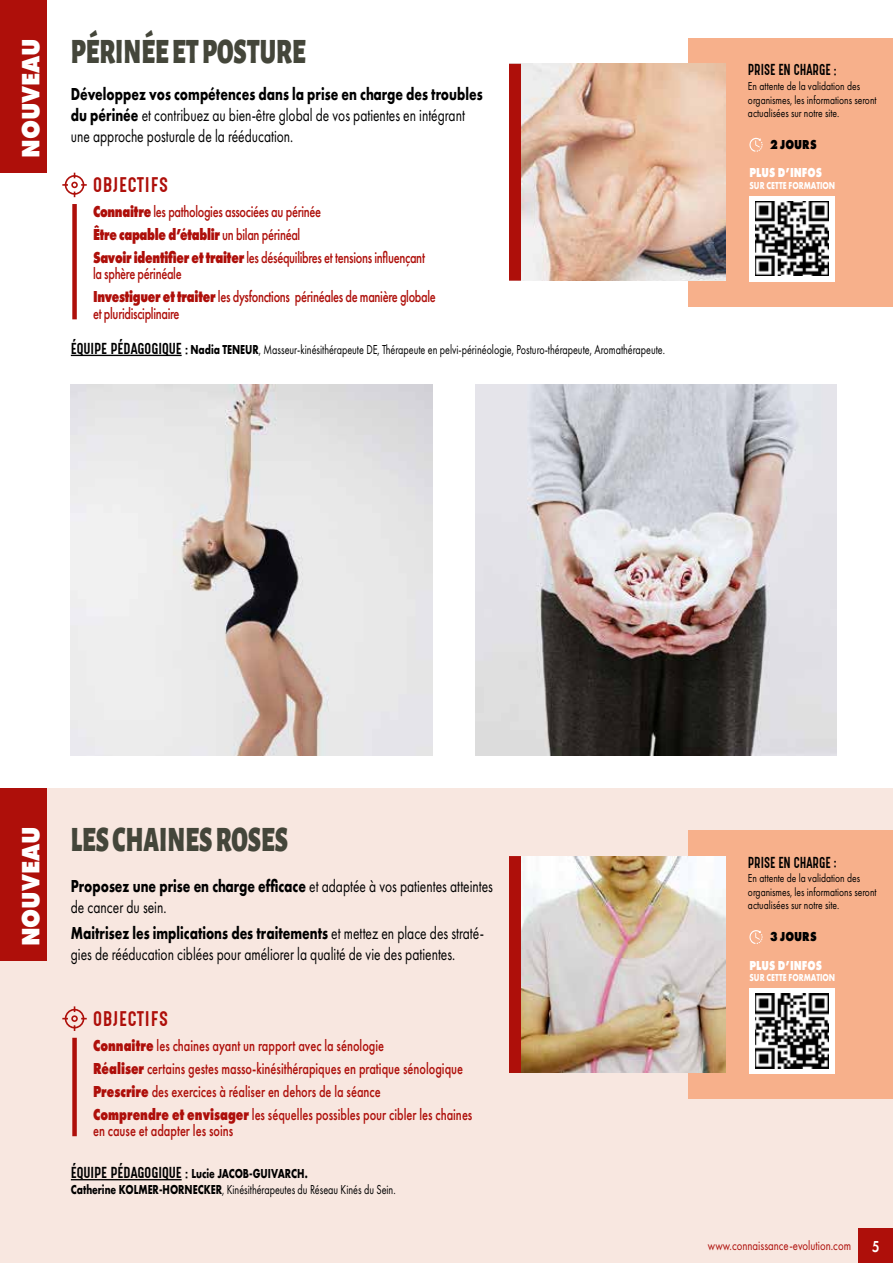
<style>
.page{position:relative;width:893px;height:1263px;background:#fff}
.page>*{position:absolute;margin:0;border:0;box-sizing:border-box;transform-origin:0 0}
.t1{font:900 36px "Alegreya Sans";color:#44463a;scale:.7 1}
.t2{font:800 26.1px "Futura PT";color:#fff;scale:.9 1}
.t3{font:18px/21px "Futura PT";color:#000;scale:.75 1}
.t4{font:18px "Gotcha Gothic";letter-spacing:.05em;color:#ae0f0a}
.t5{font:500 16.5px/23px "Futura PT";color:#ae0f0a;scale:.75 1}
.t6{font:500 16.5px/23px "Futura PT";letter-spacing:-.025em;color:#ae0f0a;scale:.75 1}
.t7{font:600 16.5px "Futura PT";color:#fff;scale:.8 1}
.t8{font:13.5px "Futura PT";color:#000;scale:.75 1}
.t9{font:700 13.5px/15.8px "Futura PT";color:#000;scale:.75 1}
.t10{font:13.5px "Futura PT";color:#ae0f0a;scale:.8 1}
.t11{font:13.5px "Gotcha Gothic";color:#000;scale:.9 1}
.t12{font:800 13.5px "Futura PT";color:#fff;scale:.75 1}
.t13{font:800 13.5px "Futura PT";color:#000;scale:.8 1}
.t14{font:12px/13.5px "Futura PT";color:#000;scale:.8 1}
.t15{font:700 10.5px "Futura PT";color:#fff;scale:.75 1}
.s1{font-weight:700}
.s2{font-weight:800}
.s3{font-family:"Gotcha Gothic"}
.s4{font-family:"Gotcha Gothic";font-weight:400}
.s5{font-weight:400}
</style>
<div class="page">
<div style="left:0;top:789px;width:893px;height:474px;background:#f8e7e0"></div>
<div style="left:0;top:0;width:47px;height:173px;background:#ae0f0a"></div>
<div style="left:0;top:789px;width:47px;height:172px;background:#ae0f0a"></div>
<svg style="left:62px;top:173px;width:25px;height:24px"></svg>
<svg style="left:62px;top:1006px;width:25px;height:25px"></svg>
<div style="left:72px;top:204px;width:5px;height:115px;background:#ae0f0a"></div>
<div style="left:72px;top:1038px;width:5px;height:98px;background:#ae0f0a"></div>
<hr style="left:71px;top:1179px;width:111px;height:1px;background:#000">
<img style="left:71px;top:385px;width:361px;height:371px">
<div style="left:859px;top:1229px;width:34px;height:34px;background:#ae0f0a"></div>
<div style="left:688px;top:38px;width:205px;height:269px;background:#f7b08b"></div>
<div style="left:749px;top:196px;width:85px;height:85px;background:#fff"></div>
<img style="left:755px;top:201px;width:74px;height:75px">
<svg style="left:749px;top:137px;width:14px;height:15px"></svg>
<img style="left:521px;top:64px;width:205px;height:217px">
<div style="left:509px;top:64px;width:12px;height:217px;background:#ae0f0a"></div>
<div style="left:688px;top:830px;width:205px;height:269px;background:#f7b08b"></div>
<div style="left:749px;top:988px;width:85px;height:85px;background:#fff"></div>
<img style="left:755px;top:994px;width:74px;height:74px">
<svg style="left:749px;top:930px;width:14px;height:14px"></svg>
<img style="left:521px;top:856px;width:205px;height:217px">
<div style="left:509px;top:856px;width:12px;height:217px;background:#ae0f0a"></div>
<img style="left:475px;top:385px;width:361px;height:371px">
<hr style="left:71px;top:355px;width:111px;height:1px;background:#000">
<h2 class="t2" style="left:14px;top:158px;width:134px;rotate:-90deg">NOUVEAU</h2>
<h1 class="t1" style="left:71px;top:22px;width:337px">PÉRINÉE ET POSTURE</h1>
<p class="t3" style="left:71px;top:84px;width:551px"><span class="s1">Développez vos compétences dans la prise en charge des troubles du périnée</span> et contribuez au bien-être global de vos patientes en intégrant une approche posturale de la rééducation.</p>
<p class="t4" style="left:93px;top:171px;width:77px">OBJECTIFS</p>
<p class="t6" style="left:93px;top:200px;width:444px"><span class="s2">Connaitre</span> les pathologies associées au périnée<br><span class="s2">Être capable d’établir</span> un bilan périnéal<br><span class="s2">Savoir identifier et traiter</span> les déséquilibres et tensions influençant</p>
<p class="t6" style="left:93px;top:262px;width:459px">la sphère périnéale<br><span class="s2">Investiguer et traiter</span> les dysfonctions périnéales de manière globale</p>
<p class="t6" style="left:93px;top:302px;width:117px">et pluridisciplinaire</p>
<p class="t8" style="left:71px;top:342px;width:794px"><span class="s3">ÉQUIPE PÉDAGOGIQUE :</span> <span class="s1">Nadia TENEUR</span>, Masseur-kinésithérapeute DE, Thérapeute en pelvi-périnéologie, Posturo-thérapeute, Aromathérapeute.</p>
<p class="t11" style="left:748px;top:60px;width:100px">PRISE EN CHARGE :</p>
<p class="t14" style="left:748px;top:79px;width:162px">En attente de la validation des organismes, les informations seront actualisées sur notre site.</p>
<p class="t13" style="left:770px;top:136px;width:60px">2 JOURS</p>
<p class="t12" style="left:749px;top:164px;width:98px">PLUS D’INFOS</p>
<p class="t15" style="left:749px;top:178px;width:116px">SUR CETTE FORMATION</p>
<h2 class="t2" style="left:14px;top:946px;width:134px;rotate:-90deg">NOUVEAU</h2>
<h1 class="t1" style="left:71px;top:810px;width:312px">LES CHAINES ROSES</h1>
<p class="t3" style="left:71px;top:876px;width:564px"><span class="s1">Proposez une prise en charge efficace</span> et adaptée à vos patientes atteintes de cancer du sein.</p>
<p class="t3" style="left:71px;top:922px;width:553px"><span class="s1">Maitrisez les implications des traitements</span> et mettez en place des straté&shy;gies de rééducation ciblées pour améliorer la qualité de vie des patientes.</p>
<p class="t4" style="left:93px;top:1005px;width:77px">OBJECTIFS</p>
<p class="t5" style="left:93px;top:1034px;width:507px"><span class="s2">Connaitre</span> les chaines ayant un rapport avec la sénologie<br><span class="s2">Réaliser</span> certains gestes masso-kinésithérapiques en pratique sénologique <span class="s2">Prescrire</span> des exercices à réaliser en dehors de la séance<br><span class="s2">Comprendre et envisager</span> les séquelles possibles pour cibler les chaines</p>
<p class="t5" style="left:93px;top:1119px;width:188px">en cause et adapter les soins</p>
<p class="t9" style="left:71px;top:1165px;width:435px"><span class="s4">ÉQUIPE PÉDAGOGIQUE :</span> Lucie JACOB-GUIVARCH.<br>Catherine KOLMER-HORNECKER<span class="s5">, Kinésithérapeutes du Réseau Kinés du Sein.</span></p>
<p class="t11" style="left:748px;top:852px;width:100px">PRISE EN CHARGE :</p>
<p class="t14" style="left:748px;top:871px;width:162px">En attente de la validation des organismes, les informations seront actualisées sur notre site.</p>
<p class="t13" style="left:770px;top:928px;width:60px">3 JOURS</p>
<p class="t12" style="left:749px;top:956px;width:98px">PLUS D’INFOS</p>
<p class="t15" style="left:749px;top:971px;width:116px">SUR CETTE FORMATION</p>
<p class="t10" style="left:708px;top:1238px;width:180px">www.connaissance-evolution.com</p>
<p class="t7" style="left:872px;top:1236px;width:11px">5</p>
</div>
